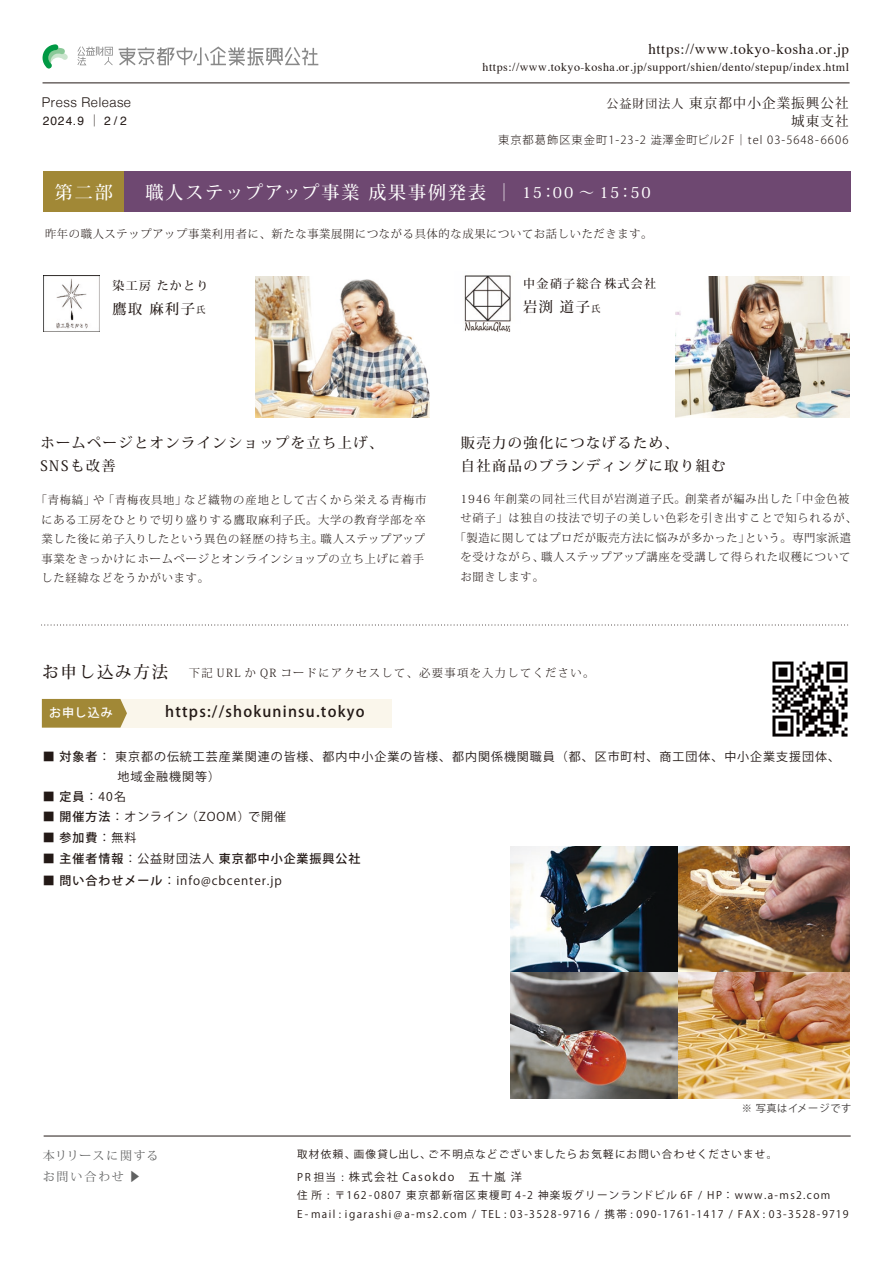
<style>
.page{position:relative;width:893px;height:1263px;background:#fff}
.page>*{position:absolute;margin:0;border:0;box-sizing:border-box;transform-origin:0 0}
.t1{font:500 18px "Koz Min Pr 6 N";letter-spacing:.11em;color:#fff}
.t2{font:15px "Times";letter-spacing:.04em;color:#231916}
.t3{font:500 15px "Koz Go Pr 6 N";letter-spacing:.08em;color:#231916}
.t4{font:500 14.25px/23.2px "Koz Min Pr 6 N";letter-spacing:.1em;color:#231916}
.t5{font:13.5px/18.6px "Koz Min Pr 6 N";letter-spacing:.08em;color:#231916;text-align:right}
.t6{font:300 13.5px "Helvetica Neue";letter-spacing:.04em;color:#231916}
.t7{font:12px/20.2px "Koz Go Pr 6 N";letter-spacing:.08em;color:#231916}
.t8{font:12px "Times";letter-spacing:.04em;color:#231916}
.t9{font:500 12px "Koz Go Pr 6 N";letter-spacing:.08em;color:#231916}
.t10{font:500 12px "Koz Min Pr 6 N";letter-spacing:.1em;color:#231916}
.t11{font:12px/21px "Koz Min Pr 6 N";letter-spacing:.12em;color:#606161}
.t12{font:12px "Helvetica";color:#231916}
.t13{font:500 12px "Koz Go Pr 6 N";letter-spacing:.08em;color:#fff}
.t14{font:300 11.25px/19.5px "Koz Min Pr 6 N";letter-spacing:.07em;color:#231916}
.t15{font:300 11.25px "Koz Min Pr 6 N";letter-spacing:.12em;color:#231916}
.t16{font:300 11.25px "Koz Go Pr 6 N";letter-spacing:.09em;color:#231916}
.t17{font:300 11.25px "Koz Min Pr 6 N";letter-spacing:.05em;color:#231916}
.t18{font:11.25px "Koz Go Pr 6 N";letter-spacing:.13em;color:#231916}
.t19{font:10.5px/18.8px "Koz Go Pr 6 N";letter-spacing:.13em;color:#231916}
.t20{font:10.2px "Koz Go Pr 6 N";letter-spacing:.06em;color:#3f3b3a}
.s1{font-family:"Koz Go Pr 6 N"}
.s2{font-size:12px}
.s3{font-size:15px}
.s4{font-size:9px}
.s5{font-weight:500;font-size:16.5px}
.s6{font-weight:500}
.s7{font-weight:400}
.s8{font-size:10.5px}
</style>
<div class="page">
<hr style="left:44px;top:1136px;width:807px;height:1px;background:#231916">
<hr style="left:43px;top:83px;width:807px;height:1px;background:#231916">
<svg style="left:119px;top:46px;width:199px;height:20px"></svg>
<svg style="left:77px;top:46px;width:36px;height:19px"></svg>
<svg style="left:42px;top:44px;width:26px;height:25px"></svg>
<img style="left:510px;top:847px;width:340px;height:251px">
<div style="left:43px;top:699px;width:349px;height:29px;background:#faf6eb"></div>
<svg style="left:42px;top:699px;width:85px;height:29px;background:#a58d3f"></svg>
<img style="left:464px;top:275px;width:47px;height:57px">
<img style="left:43px;top:275px;width:56px;height:56px">
<img style="left:256px;top:276px;width:174px;height:141px">
<img style="left:676px;top:276px;width:174px;height:141px">
<svg style="left:44px;top:625px;width:805px;height:1px"></svg>
<svg style="left:772px;top:661px;width:75px;height:75px"></svg>
<div style="left:43px;top:172px;width:81px;height:40px;background:#a18836"></div>
<div style="left:124px;top:172px;width:726px;height:40px;background:#6e4871"></div>
<p class="t6" style="left:42px;top:91px;width:91px">Press Release</p>
<p class="t12" style="left:43px;top:111px;width:85px">2024.9 <span class="s1">｜</span> 2 / 2</p>
<h2 class="t2" style="left:648px;top:34px;width:202px">https://www.tokyo-kosha.or.jp</h2>
<p class="t8" style="left:483px;top:55px;width:368px">https://www.tokyo-kosha.or.jp/support/shien/dento/stepup/index.html</p>
<p class="t5" style="left:607px;top:94px;width:243px"><span class="s2">公益財団法人</span> 東京都中小企業振興公社城東支社</p>
<p class="t16" style="left:498px;top:134px;width:352px">東京都葛飾区東金町1-23-2 澁澤金町ビル2F｜tel 03-5648-6606</p>
<h1 class="t1" style="left:55px;top:183px;width:59px">第二部</h1>
<h1 class="t1" style="left:146px;top:182px;width:507px">職人ステップアップ事業 成果事例発表 ｜ <span class="s3">15：00 ～ 15：50</span></h1>
<p class="t14" style="left:45px;top:225px;width:609px">昨年の職人ステップアップ事業利用者に、新たな事業展開につながる具体的な成果についてお話しいただきます。</p>
<p class="t10" style="left:113px;top:279px;width:97px">染工房 たかとり</p>
<p class="t4" style="left:113px;top:297px;width:94px">鷹取 麻利子<span class="s4">氏</span></p>
<p class="t10" style="left:523px;top:277px;width:134px">中金硝子総合株式会社</p>
<p class="t4" style="left:523px;top:295px;width:79px">岩渕 道子<span class="s4">氏</span></p>
<p class="t4" style="left:40px;top:432px;width:344px">ホームページとオンラインショップを立ち上げ、<br>SNSも改善</p>
<p class="t4" style="left:461px;top:432px;width:267px">販売力の強化につなげるため、<br>自社商品のブランディングに取り組む</p>
<p class="t14" style="left:41px;top:491px;width:387px;text-indent:-6px">「青梅縞」や「青梅夜具地」など織物の産地として古くから栄える青梅市にある工房をひとりで切り盛りする鷹取麻利子氏。大学の教育学部を卒業した後に弟子入りしたという異色の経歴の持ち主。職人ステップアップ事業をきっかけにホームページとオンラインショップの立ち上げに着手した経緯などをうかがいます。</p>
<p class="t14" style="left:460px;top:489px;width:391px">1946 年創業の同社三代目が岩渕道子氏。創業者が編み出した「中金色被</p>
<p class="t14" style="left:460px;top:508px;width:398px">せ硝子」は独自の技法で切子の美しい色彩を引き出すことで知られるが、</p>
<p class="t17" style="left:455px;top:531px;width:398px">「製造に関してはプロだが販売方法に悩みが多かった」という。専門家派遣</p>
<p class="t14" style="left:460px;top:547px;width:391px">を受けながら、職人ステップアップ講座を受講して得られた収穫について</p>
<p class="t14" style="left:460px;top:567px;width:85px">お聞きします。</p>
<p class="t15" style="left:42px;top:667px;width:554px"><span class="s5">お申し込み方法</span> 下記 URL か QR コードにアクセスして、必要事項を入力してください。</p>
<p class="t13" style="left:49px;top:706px;width:65px">お申し込み</p>
<h2 class="t3" style="left:165px;top:703px;width:201px">https://shokuninsu.tokyo</h2>
<p class="t7" style="left:117px;top:746px;width:724px;text-indent:-74px"><span class="s6">■ 対象者</span>： 東京都の伝統工芸産業関連の皆様、都内中小企業の皆様、都内関係機関職員（都、区市町村、商工団体、中小企業支援団体、地域金融機関等）</p>
<p class="t7" style="left:43px;top:787px;width:85px"><span class="s6">■ 定員</span>：40名</p>
<p class="t7" style="left:43px;top:807px;width:245px"><span class="s6">■ 開催方法</span>：オンライン（ZOOM）で開催</p>
<p class="t9" style="left:43px;top:830px;width:95px">■ 参加費<span class="s7">：無料</span></p>
<p class="t9" style="left:43px;top:852px;width:319px">■ 主催者情報<span class="s7">：公益財団法人</span> 東京都中小企業振興公社</p>
<p class="t7" style="left:43px;top:871px;width:240px"><span class="s6">■ 問い合わせメール</span>：info@cbcenter.jp</p>
<p class="t11" style="left:43px;top:1145px;width:117px">本リリースに関するお問い合わせ <span class="s1">▶</span></p>
<p class="t20" style="left:742px;top:1102px;width:111px">※ 写真はイメージです</p>
<p class="t19" style="left:297px;top:1145px;width:481px">取材依頼、画像貸し出し、ご不明点などございましたらお気軽にお問い合わせくださいませ。</p>
<p class="t18" style="left:297px;top:1170px;width:226px"><span class="s8">PR 担当 :</span> 株式会社 Casokdo　五十嵐 洋</p>
<p class="t19" style="left:297px;top:1186px;width:553px">住所 : 〒162-0807 東京都新宿区東榎町 4-2 神楽坂グリーンランドビル 6F / HP：www.a-ms2.com<br>E- mail : igarashi @a-ms2.com / TEL : 03-3528-9716 / 携帯 : 090-1761-1417 / FAX : 03-3528-9719</p>
</div>
